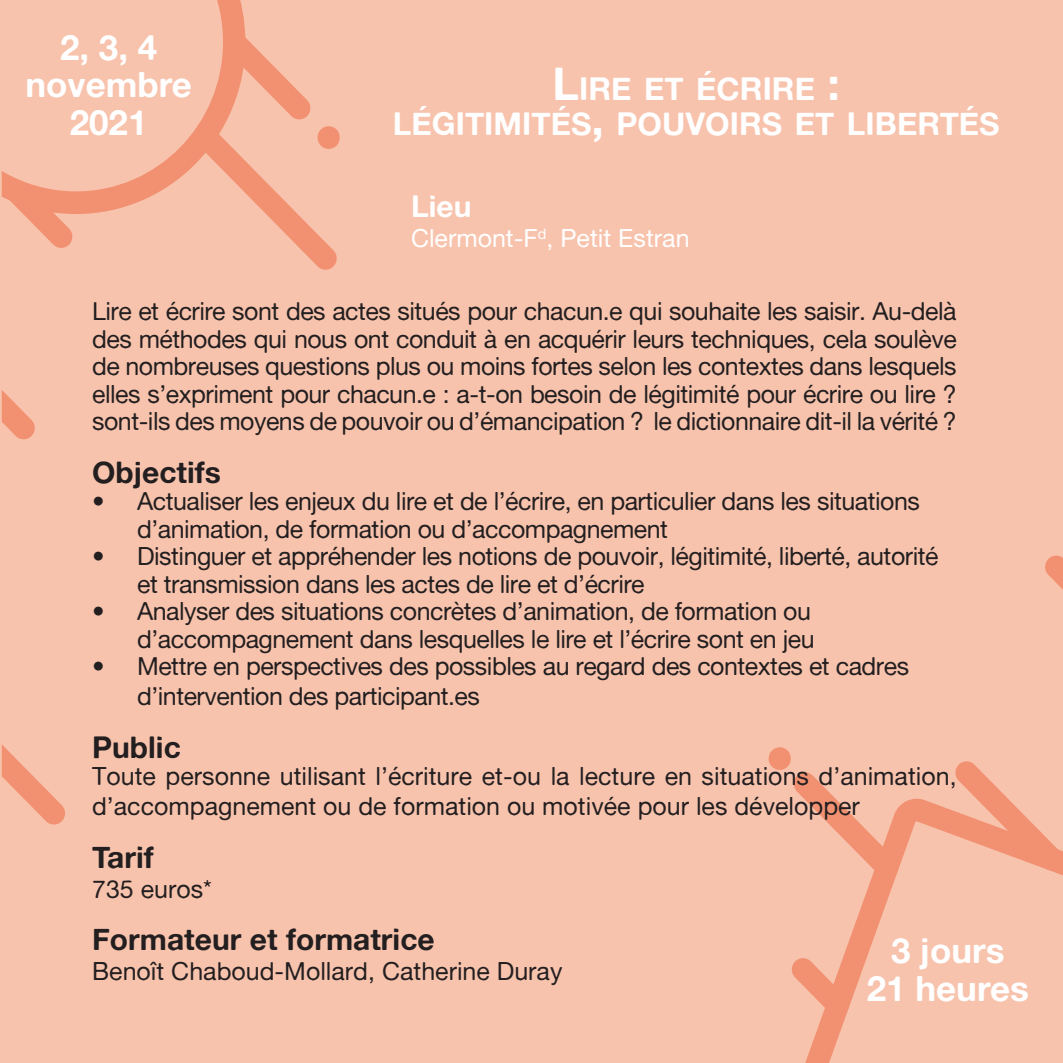
<style>
.page{position:relative;width:1063px;height:1063px;background:#f8c3ad}
.page>*{position:absolute;margin:0;border:0;box-sizing:border-box;transform-origin:0 0}
.t1{font:35px/37.5px "Alte Haas Grotesk Bold";color:#fff;text-align:center}
.t2{font:31.5px/35px "Alte Haas Grotesk Bold";color:#fff;text-align:center}
.t3{font:30px "Alte Haas Grotesk Bold";color:#231f20}
.t4{font:30px "Alte Haas Grotesk Bold";color:#fff}
.t5{font:25px/27.5px "Alte Haas Grotesk";letter-spacing:-.02em;color:#231f20}
.t6{font:25px/30px "Alte Haas Grotesk";color:#231f20}
.t7{font:25px "Alte Haas Grotesk";color:#fff}
.s1{font-size:45px}
</style>
<div class="page">
<svg style="left:805px;top:798px;width:258px;height:265px"></svg>
<svg style="left:23px;top:214px;width:50px;height:34px"></svg>
<svg style="left:245px;top:33px;width:95px;height:237px"></svg>
<svg style="left:792px;top:957px;width:58px;height:60px"></svg>
<svg style="left:769px;top:747px;width:131px;height:133px"></svg>
<svg style="left:955px;top:761px;width:108px;height:111px"></svg>
<svg style="left:2px;top:0;width:243px;height:214px"></svg>
<svg style="left:2px;top:390px;width:33px;height:50px"></svg>
<svg style="left:1px;top:745px;width:64px;height:80px"></svg>
<svg style="left:1045px;top:555px;width:18px;height:35px"></svg>
<h1 class="t1" style="left:25px;top:28px;width:168px">2, 3, 4 novembre<br>2021</h1>
<p class="t2" style="left:393px;top:70px;width:609px"><span class="s1">L</span>IRE ET ÉCRIRE <span class="s1">:<br></span>LÉGITIMITÉS<span class="s1">,</span> POUVOIRS ET LIBERTÉS</p>
<p class="t4" style="left:411px;top:188px;width:62px">Lieu</p>
<p class="t7" style="left:411px;top:223px;width:280px">Clermont-F<sup>d</sup>, Petit Estran</p>
<p class="t5" style="left:92px;top:297px;width:866px;text-align:justify">Lire et écrire sont des actes situés pour chacun.e qui souhaite les saisir. Au-delà des méthodes qui nous ont conduit à en acquérir leurs techniques, cela soulève de nombreuses questions plus ou moins fortes selon les contextes dans lesquels elles s’expriment pour chacun.e : a-t-on besoin de légitimité pour écrire ou lire ? sont-ils des moyens de pouvoir ou d’émancipation ? le dictionnaire dit-il la vérité ?</p>
<p class="t3" style="left:92px;top:454px;width:130px">Objectifs</p>
<p class="t5" style="left:137px;top:487px;width:784px;text-indent:-45px">• Actualiser les enjeux du lire et de l’écrire, en particulier dans les situations d’animation, de formation ou d’accompagnement</p>
<p class="t5" style="left:137px;top:542px;width:803px;text-indent:-45px">• Distinguer et appréhender les notions de pouvoir, légitimité, liberté, autorité et transmission dans les actes de lire et d’écrire</p>
<p class="t5" style="left:92px;top:597px;width:724px;text-align:right">• Analyser des situations concrètes d’animation, de formation ou d’accompagnement dans lesquelles le lire et l’écrire sont en jeu</p>
<p class="t5" style="left:137px;top:651px;width:774px;line-height:30px;text-indent:-45px">• Mettre en perspectives des possibles au regard des contextes et cadres d’intervention des participant.es</p>
<p class="t3" style="left:92px;top:729px;width:90px">Public</p>
<p class="t6" style="left:92px;top:761px;width:866px">Toute personne utilisant l’écriture et-ou la lecture en situations d’animation, d’accompagnement ou de formation ou motivée pour les développer</p>
<p class="t3" style="left:92px;top:839px;width:63px">Tarif</p>
<p class="t6" style="left:92px;top:874px;width:121px">735 euros*</p>
<p class="t3" style="left:92px;top:921px;width:344px">Formateur et formatrice</p>
<p class="t6" style="left:92px;top:956px;width:472px">Benoît Chaboud-Mollard, Catherine Duray</p>
<h1 class="t1" style="left:867px;top:932px;width:164px">3 jours<br>21 heures</h1>
</div>
